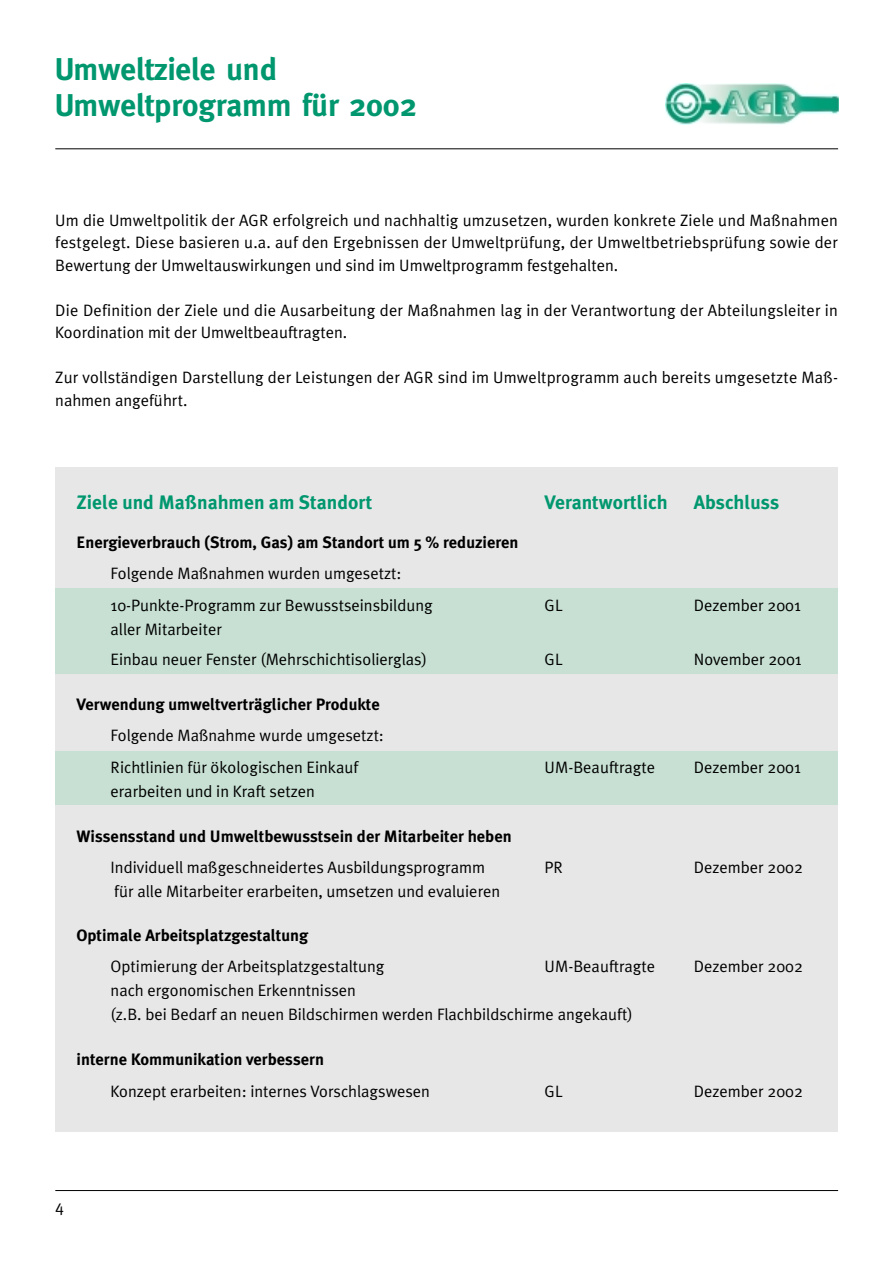
<style>
.page{position:relative;width:893px;height:1263px;background:#fff}
.page>*{position:absolute;margin:0;border:0;box-sizing:border-box;transform-origin:0 0}
.t1{font:700 31.5px/36px "Meta";color:#00976f}
.t2{font:700 19.5px "Meta Plus";color:#00976f}
.t3{font:16.5px/22.5px "Meta Plus Normal";color:#000}
.t4{font:700 16.5px "Meta Plus";color:#000}
.t5{font:16.5px "Meta";color:#000}
</style>
<div class="page">
<div style="left:55px;top:468px;width:783px;height:664px;background:#e7e7e7"></div>
<div style="left:55px;top:589px;width:783px;height:85px;background:#c7e0d3"></div>
<div style="left:55px;top:751px;width:783px;height:54px;background:#c7e0d3"></div>
<img style="left:665px;top:83px;width:173px;height:41px">
<hr style="left:55px;top:148px;width:783px;height:1px;background:#000">
<hr style="left:55px;top:1190px;width:783px;height:1px;background:#000">
<h1 class="t1" style="left:55px;top:54px;width:363px">Umweltziele und<br>Umweltprogramm für 2002</h1>
<p class="t3" style="left:55px;top:210px;width:784px;text-align:justify">Um die Umweltpolitik der AGR erfolgreich und nachhaltig umzusetzen, wurden konkrete Ziele und Maßnahmen festgelegt. Diese basieren u.a. auf den Ergebnissen der Umweltprüfung, der Umweltbetriebsprüfung sowie der Bewertung der Umweltauswirkungen und sind im Umweltprogramm festgehalten.</p>
<p class="t3" style="left:55px;top:300px;width:784px">Die Definition der Ziele und die Ausarbeitung der Maßnahmen lag in der Verantwortung der Abteilungsleiter in<br>Koordination mit der Umweltbeauftragten.</p>
<p class="t3" style="left:55px;top:367px;width:784px">Zur vollständigen Darstellung der Leistungen der AGR sind im Umweltprogramm auch bereits umgesetzte Maß&shy;nahmen angeführt.</p>
<p class="t2" style="left:77px;top:494px;width:297px">Ziele und Maßnahmen am Standort</p>
<p class="t2" style="left:544px;top:494px;width:124px">Verantwortlich</p>
<p class="t2" style="left:693px;top:494px;width:87px">Abschluss</p>
<p class="t4" style="left:77px;top:536px;width:443px">Energieverbrauch (Strom, Gas) am Standort um 5 % reduzieren</p>
<p class="t3" style="left:111px;top:559px;width:323px;line-height:31.5px">Folgende Maßnahmen wurden umgesetzt:<br>10-Punkte-Programm zur Bewusstseinsbildung</p>
<p class="t3" style="left:544px;top:595px;width:20px">GL</p>
<p class="t3" style="left:693px;top:595px;width:108px">Dezember 2001</p>
<p class="t3" style="left:111px;top:615px;width:318px;line-height:30px">aller Mitarbeiter<br>Einbau neuer Fenster (Mehrschichtisolierglas)</p>
<p class="t4" style="left:77px;top:698px;width:305px">Verwendung umweltverträglicher Produkte</p>
<p class="t3" style="left:111px;top:721px;width:275px;line-height:31.5px">Folgende Maßnahme wurde umgesetzt:<br>Richtlinien für ökologischen Einkauf</p>
<p class="t3" style="left:544px;top:649px;width:20px">GL</p>
<p class="t3" style="left:693px;top:649px;width:109px">November 2001</p>
<p class="t3" style="left:544px;top:757px;width:112px">UM-Beauftragte</p>
<p class="t3" style="left:693px;top:757px;width:108px">Dezember 2001</p>
<p class="t3" style="left:111px;top:781px;width:206px">erarbeiten und in Kraft setzen</p>
<p class="t4" style="left:77px;top:830px;width:436px">Wissensstand und Umweltbewusstsein der Mitarbeiter heben</p>
<p class="t3" style="left:111px;top:857px;width:376px">Individuell maßgeschneidertes Ausbildungsprogramm</p>
<p class="t3" style="left:544px;top:857px;width:20px">PR</p>
<p class="t3" style="left:693px;top:857px;width:110px">Dezember 2002</p>
<p class="t3" style="left:114px;top:881px;width:387px">für alle Mitarbeiter erarbeiten, umsetzen und evaluieren</p>
<p class="t4" style="left:77px;top:929px;width:233px">Optimale Arbeitsplatzgestaltung</p>
<p class="t3" style="left:111px;top:956px;width:275px">Optimierung der Arbeitsplatzgestaltung</p>
<p class="t3" style="left:544px;top:956px;width:112px">UM-Beauftragte</p>
<p class="t3" style="left:693px;top:956px;width:110px">Dezember 2002</p>
<p class="t3" style="left:111px;top:980px;width:523px;line-height:24px">nach ergonomischen Erkenntnissen<br>(z.B. bei Bedarf an neuen Bildschirmen werden Flachbildschirme angekauft)</p>
<p class="t4" style="left:77px;top:1053px;width:249px">interne Kommunikation verbessern</p>
<p class="t3" style="left:111px;top:1081px;width:321px">Konzept erarbeiten: internes Vorschlagswesen</p>
<p class="t3" style="left:544px;top:1081px;width:20px">GL</p>
<p class="t3" style="left:693px;top:1081px;width:110px">Dezember 2002</p>
<p class="t5" style="left:55px;top:1200px;width:10px">4</p>
</div>
